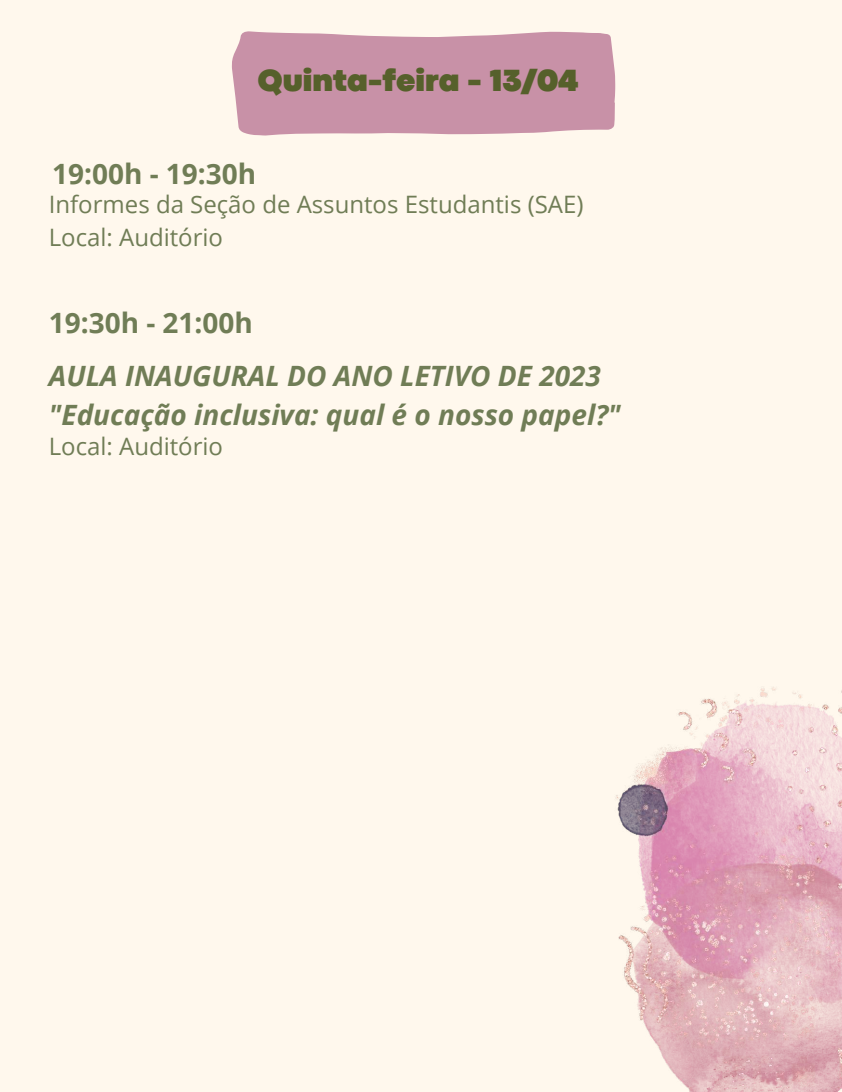
<style>
.page{position:relative;width:842px;height:1092px;background:#fff}
.page>*{position:absolute;margin:0;border:0;box-sizing:border-box;transform-origin:0 0}
.t1{font:900 32px "Codec Pro";color:#56602b}
.t2{font:italic 700 28px/39px "Open Sans";color:#707d56}
.t3{font:700 28px "Open Sans";color:#707d56}
.t4{font:24px/33px "Open Sans";color:#707d56}
</style>
<div class="page">
<div style="left:0;top:0;width:842px;height:1091px;background:#fff8ed"></div>
<svg style="left:231px;top:31px;width:385px;height:105px;background:#cc99ac"></svg>
<img style="left:615px;top:687px;width:227px;height:404px">
<h1 class="t1" style="left:258px;top:69px;width:322px">Quinta-feira - 13/04</h1>
<p class="t3" style="left:52px;top:154px;width:206px">19:00h - 19:30h</p>
<p class="t4" style="left:49px;top:187px;width:536px">Informes da Seção de Assuntos Estudantis (SAE)<br>Local: Auditório</p>
<p class="t3" style="left:49px;top:303px;width:206px">19:30h - 21:00h</p>
<p class="t2" style="left:49px;top:355px;width:574px">AULA INAUGURAL DO ANO LETIVO DE 2023 "Educação inclusiva: qual é o nosso papel?"</p>
<p class="t4" style="left:49px;top:429px;width:176px">Local: Auditório</p>
</div>
